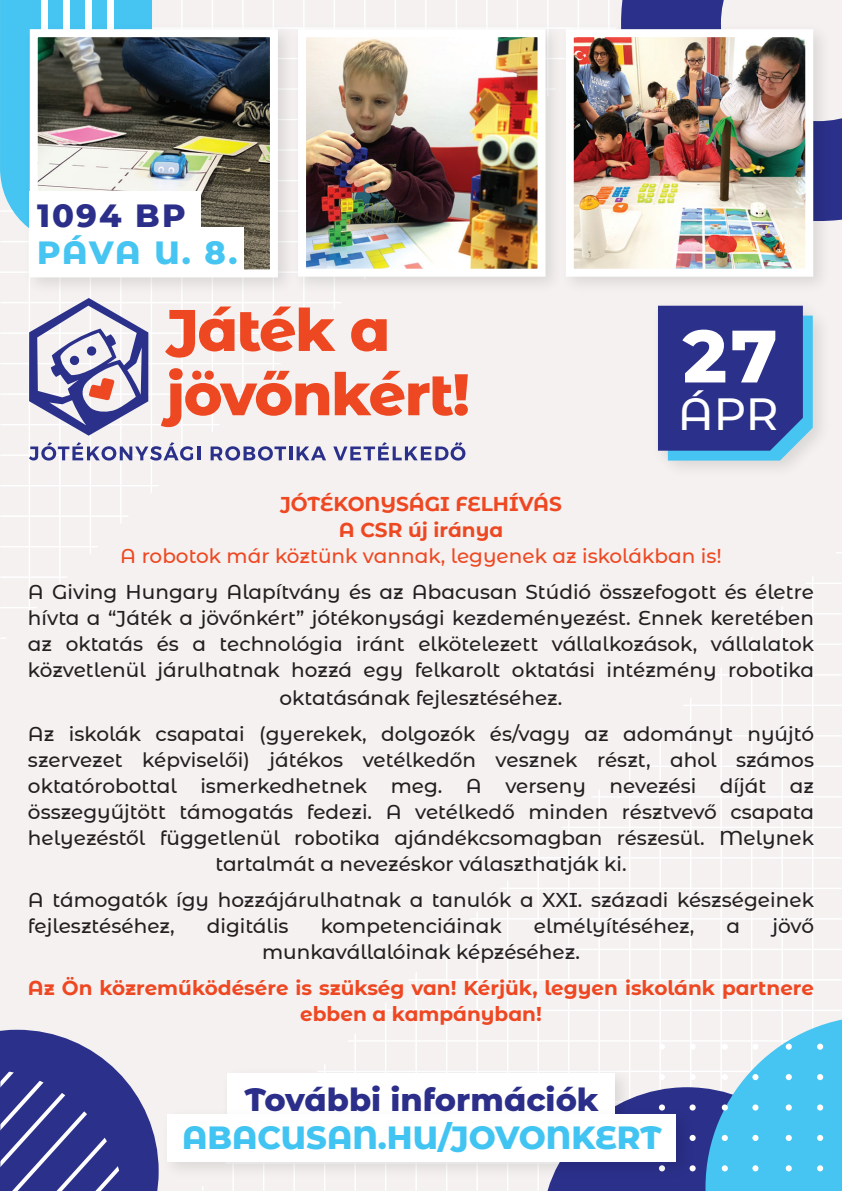
<style>
.page{position:relative;width:842px;height:1191px;background:#f4f1f0}
.page>*{position:absolute;margin:0;border:0;box-sizing:border-box;transform-origin:0 0}
.t1{font:800 74px "Montserrat Alternates";color:#fff}
.t2{font:500 45px "Montserrat Alternates";color:#fff}
.t3{font:800 32px "Montserrat Alternates";color:#2c2f8a}
.t4{font:800 32px "Montserrat Alternates";color:#42c4f2}
.t5{font:800 32px "Montserrat Alternates";color:#46c5f2}
.t6{font:500 20px/26px "Montserrat Alternates";color:#231f20;text-align:center}
.t7{font:700 20px/26px "Montserrat Alternates";color:#ee4722;text-align:center}
.t8{font:500 20px "Montserrat Alternates";color:#ee4822}
.t9{font:700 20px "Montserrat Alternates";color:#ee4822}
</style>
<div class="page">
<hr style="left:232px;top:547px;width:2px;height:644px;background:#fff">
<hr style="left:202px;top:547px;width:1px;height:644px;background:#fff">
<hr style="left:293px;top:547px;width:2px;height:644px;background:#fff">
<hr style="left:263px;top:547px;width:1px;height:644px;background:#fff">
<hr style="left:354px;top:547px;width:2px;height:644px;background:#fff">
<hr style="left:324px;top:547px;width:1px;height:644px;background:#fff">
<hr style="left:415px;top:547px;width:2px;height:644px;background:#fff">
<hr style="left:385px;top:547px;width:1px;height:644px;background:#fff">
<hr style="left:476px;top:547px;width:2px;height:644px;background:#fff">
<hr style="left:446px;top:547px;width:1px;height:644px;background:#fff">
<hr style="left:537px;top:547px;width:2px;height:644px;background:#fff">
<hr style="left:507px;top:547px;width:1px;height:644px;background:#fff">
<hr style="left:598px;top:547px;width:2px;height:644px;background:#fff">
<hr style="left:568px;top:547px;width:1px;height:644px;background:#fff">
<hr style="left:659px;top:547px;width:2px;height:644px;background:#fff">
<hr style="left:629px;top:547px;width:1px;height:644px;background:#fff">
<hr style="left:690px;top:547px;width:1px;height:644px;background:#fff">
<hr style="left:751px;top:547px;width:1px;height:644px;background:#fff">
<hr style="left:720px;top:547px;width:2px;height:644px;background:#fff">
<hr style="left:812px;top:547px;width:1px;height:644px;background:#fff">
<hr style="left:781px;top:547px;width:2px;height:644px;background:#fff">
<hr style="left:198px;top:582px;width:644px;height:2px;background:#fff">
<hr style="left:198px;top:552px;width:644px;height:1px;background:#fff">
<hr style="left:198px;top:643px;width:644px;height:2px;background:#fff">
<hr style="left:198px;top:613px;width:644px;height:1px;background:#fff">
<hr style="left:198px;top:704px;width:644px;height:2px;background:#fff">
<hr style="left:198px;top:674px;width:644px;height:1px;background:#fff">
<hr style="left:198px;top:765px;width:644px;height:2px;background:#fff">
<hr style="left:198px;top:735px;width:644px;height:1px;background:#fff">
<hr style="left:198px;top:826px;width:644px;height:2px;background:#fff">
<hr style="left:198px;top:796px;width:644px;height:1px;background:#fff">
<hr style="left:198px;top:887px;width:644px;height:2px;background:#fff">
<hr style="left:198px;top:857px;width:644px;height:1px;background:#fff">
<hr style="left:198px;top:948px;width:644px;height:2px;background:#fff">
<hr style="left:198px;top:918px;width:644px;height:1px;background:#fff">
<hr style="left:198px;top:1009px;width:644px;height:2px;background:#fff">
<hr style="left:198px;top:979px;width:644px;height:1px;background:#fff">
<hr style="left:198px;top:1040px;width:644px;height:1px;background:#fff">
<hr style="left:198px;top:1101px;width:644px;height:1px;background:#fff">
<hr style="left:198px;top:1070px;width:644px;height:2px;background:#fff">
<hr style="left:608px;top:0;width:2px;height:644px;background:#fff">
<hr style="left:639px;top:0;width:1px;height:644px;background:#fff">
<hr style="left:547px;top:0;width:2px;height:644px;background:#fff">
<hr style="left:578px;top:0;width:1px;height:644px;background:#fff">
<hr style="left:486px;top:0;width:2px;height:644px;background:#fff">
<hr style="left:517px;top:0;width:1px;height:644px;background:#fff">
<hr style="left:425px;top:0;width:2px;height:644px;background:#fff">
<hr style="left:456px;top:0;width:1px;height:644px;background:#fff">
<hr style="left:364px;top:0;width:2px;height:644px;background:#fff">
<hr style="left:395px;top:0;width:1px;height:644px;background:#fff">
<hr style="left:303px;top:0;width:2px;height:644px;background:#fff">
<hr style="left:334px;top:0;width:1px;height:644px;background:#fff">
<hr style="left:242px;top:0;width:2px;height:644px;background:#fff">
<hr style="left:273px;top:0;width:1px;height:644px;background:#fff">
<hr style="left:181px;top:0;width:2px;height:644px;background:#fff">
<hr style="left:212px;top:0;width:1px;height:644px;background:#fff">
<hr style="left:151px;top:0;width:1px;height:644px;background:#fff">
<hr style="left:90px;top:0;width:1px;height:644px;background:#fff">
<hr style="left:120px;top:0;width:2px;height:644px;background:#fff">
<hr style="left:29px;top:0;width:1px;height:644px;background:#fff">
<hr style="left:59px;top:0;width:2px;height:644px;background:#fff">
<hr style="left:0;top:607px;width:644px;height:1px;background:#fff">
<hr style="left:0;top:637px;width:644px;height:2px;background:#fff">
<hr style="left:0;top:546px;width:644px;height:1px;background:#fff">
<hr style="left:0;top:576px;width:644px;height:2px;background:#fff">
<hr style="left:0;top:485px;width:644px;height:1px;background:#fff">
<hr style="left:0;top:515px;width:644px;height:2px;background:#fff">
<hr style="left:0;top:424px;width:644px;height:1px;background:#fff">
<hr style="left:0;top:454px;width:644px;height:2px;background:#fff">
<hr style="left:0;top:363px;width:644px;height:1px;background:#fff">
<hr style="left:0;top:393px;width:644px;height:2px;background:#fff">
<hr style="left:0;top:302px;width:644px;height:1px;background:#fff">
<hr style="left:0;top:332px;width:644px;height:2px;background:#fff">
<hr style="left:0;top:271px;width:644px;height:2px;background:#fff">
<svg style="left:0;top:0;width:152px;height:242px;background:#5ccaf1"></svg>
<svg style="left:547px;top:1019px;width:295px;height:172px"></svg>
<div style="left:42px;top:0;width:6px;height:207px;background:#fff"></div>
<div style="left:64px;top:0;width:6px;height:183px;background:#fff"></div>
<div style="left:86px;top:0;width:6px;height:159px;background:#fff"></div>
<div style="left:108px;top:0;width:6px;height:135px;background:#fff"></div>
<svg style="left:621px;top:0;width:221px;height:221px"></svg>
<svg style="left:0;top:1029px;width:158px;height:162px"></svg>
<img style="left:301px;top:28px;width:253px;height:271px">
<img style="left:307px;top:38px;width:229px;height:230px">
<div style="left:298px;top:29px;width:247px;height:248px;border:8px solid #fff"></div>
<img style="left:18px;top:18px;width:283px;height:271px">
<img style="left:39px;top:38px;width:230px;height:230px">
<div style="left:30px;top:29px;width:248px;height:248px;border:8px solid #fff"></div>
<img style="left:554px;top:18px;width:282px;height:281px">
<img style="left:575px;top:38px;width:229px;height:230px">
<div style="left:566px;top:29px;width:247px;height:248px;border:8px solid #fff"></div>
<img style="left:646px;top:294px;width:190px;height:174px">
<svg style="left:658px;top:306px;width:155px;height:154px;background:#334598"></svg>
<svg style="left:165px;top:306px;width:170px;height:51px"></svg>
<svg style="left:351px;top:319px;width:36px;height:32px"></svg>
<svg style="left:161px;top:368px;width:168px;height:59px"></svg>
<svg style="left:335px;top:371px;width:133px;height:45px"></svg>
<svg style="left:29px;top:442px;width:164px;height:18px"></svg>
<hr style="left:197px;top:446px;width:3px;height:14px;background:#2b308a">
<svg style="left:211px;top:446px;width:75px;height:14px"></svg>
<hr style="left:289px;top:446px;width:3px;height:14px;background:#2b308a">
<svg style="left:297px;top:446px;width:29px;height:14px"></svg>
<svg style="left:333px;top:442px;width:132px;height:18px"></svg>
<svg style="left:29px;top:298px;width:119px;height:138px"></svg>
<div style="left:30px;top:227px;width:214px;height:48px;background:#fff"></div>
<div style="left:30px;top:191px;width:171px;height:48px;background:#fff"></div>
<img style="left:216px;top:1061px;width:422px;height:41px">
<div style="left:227px;top:1073px;width:388px;height:48px;background:#fff"></div>
<img style="left:156px;top:1102px;width:543px;height:83px">
<div style="left:167px;top:1114px;width:509px;height:48px;background:#fff"></div>
<h3 class="t3" style="left:37px;top:192px;width:150px">1094 BP</h3>
<h3 class="t5" style="left:37px;top:229px;width:202px">PÁVA U. 8.</h3>
<h1 class="t1" style="left:683px;top:302px;width:96px">27</h1>
<h2 class="t2" style="left:678px;top:383px;width:102px">ÁPR</h2>
<p class="t7" style="left:280px;top:489px;width:283px">JÓTÉKONYSÁGI FELHÍVÁS</p>
<p class="t9" style="left:339px;top:515px;width:166px">A CSR új iránya</p>
<p class="t8" style="left:120px;top:541px;width:603px">A robotok már köztünk vannak, legyenek az iskolákban is!</p>
<p class="t6" style="left:28px;top:578px;width:788px;text-align:justify">A Giving Hungary Alapítvány és az Abacusan Stúdió összefogott és életre hívta a “Játék a jövőnkért” jótékonysági kezdeményezést. Ennek keretében az oktatás és a technológia iránt elkötelezett vállalkozások, vállalatok közvetlenül járulhatnak hozzá egy felkarolt oktatási intézmény robotika</p>
<p class="t6" style="left:28px;top:679px;width:787px;line-height:36px">oktatásának fejlesztéséhez.<br>Az iskolák csapatai (gyerekek, dolgozók és/vagy az adományt nyújtó</p>
<p class="t6" style="left:28px;top:746px;width:787px">szervezet képviselői) játékos vetélkedőn vesznek részt, ahol számos oktatórobottal ismerkedhetnek meg. A verseny nevezési díját az összegyűjtött támogatás fedezi. A vetélkedő minden résztvevő csapata helyezéstől függetlenül robotika ajándékcsomagban részesül. Melynek tartalmát a nevezéskor választhatják ki.</p>
<p class="t6" style="left:28px;top:886px;width:787px;text-align:left">A támogatók így hozzájárulhatnak a tanulók a XXI. századi készségeinek fejlesztéséhez,</p>
<p class="t6" style="left:207px;top:912px;width:83px">digitális</p>
<p class="t6" style="left:321px;top:912px;width:182px">kompetenciáinak</p>
<p class="t6" style="left:534px;top:912px;width:162px">elmélyítéséhez,</p>
<p class="t6" style="left:727px;top:912px;width:15px">a</p>
<p class="t6" style="left:772px;top:912px;width:43px">jövő</p>
<p class="t6" style="left:262px;top:938px;width:319px">munkavállalóinak képzéséhez.</p>
<p class="t7" style="left:28px;top:973px;width:787px">Az Ön közreműködésére is szükség van! Kérjük, legyen iskolánk partnere ebben a kampányban!</p>
<h3 class="t3" style="left:245px;top:1076px;width:355px">További információk</h3>
<h3 class="t4" style="left:182px;top:1114px;width:481px">ABACUSAN.HU/JOVONKERT</h3>
</div>
